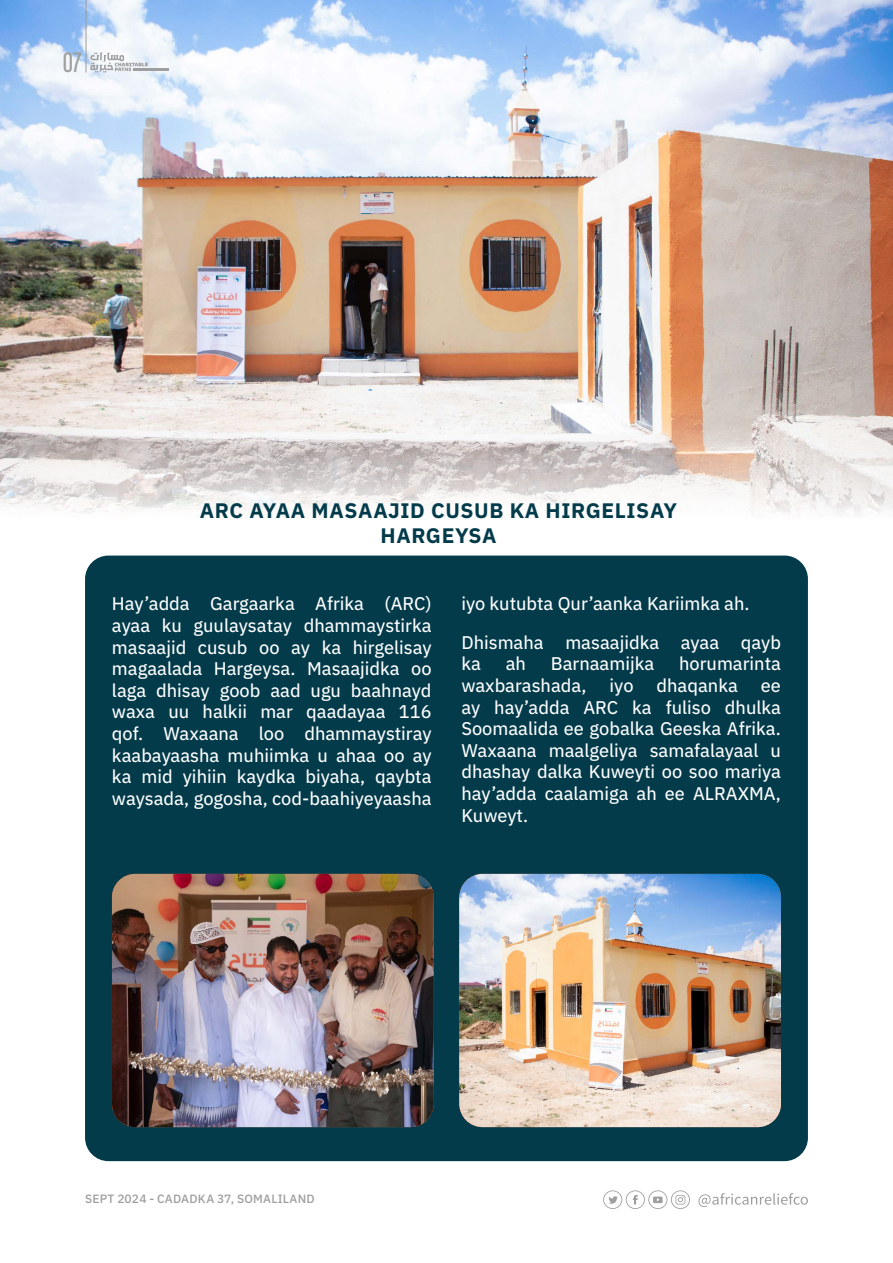
<style>
.page{position:relative;width:893px;height:1263px;background:#fff}
.page>*{position:absolute;margin:0;border:0;box-sizing:border-box;transform-origin:0 0}
.t1{font:30px "Acumin Variable Concept";color:#9e9e9e}
.t2{font:700 21px/25.2px "IBM Plex Sans Arabic";letter-spacing:.03em;color:#033b4b;text-align:center}
.t3{font:18.3px/21.6px "IBM Plex Sans Arabic Text";color:#fff}
.t4{font:500 12px "IBM Plex Sans Arabic";letter-spacing:.02em;color:#9e9e9e}
</style>
<div class="page">
<img style="left:0;top:0;width:893px;height:515px">
<hr style="left:86px;top:0;width:1px;height:73px;background:#9e9e9e">
<svg style="left:90px;top:53px;width:58px;height:20px"></svg>
<hr style="left:133px;top:68px;width:36px;height:3px;background:#9e9e9e">
<svg style="left:698px;top:1193px;width:110px;height:14px"></svg>
<svg style="left:603px;top:1190px;width:87px;height:19px"></svg>
<div style="left:85px;top:555px;width:723px;height:606px;background:#033b4b;border-radius:23px"></div>
<img style="left:112px;top:874px;width:322px;height:253px">
<img style="left:459px;top:874px;width:322px;height:253px">
<h1 class="t1" style="left:63px;top:41px;width:21px">07</h1>
<p class="t2" style="left:200px;top:498px;width:479px">ARC AYAA MASAAJID CUSUB KA HIRGELISAY<br>HARGEYSA</p>
<p class="t3" style="left:112px;top:593px;width:79px">Hay’adda</p>
<p class="t3" style="left:210px;top:593px;width:86px">Gargaarka</p>
<p class="t3" style="left:315px;top:593px;width:50px">Afrika</p>
<p class="t3" style="left:385px;top:593px;width:49px">(ARC(</p>
<p class="t3" style="left:112px;top:615px;width:40px">ayaa</p>
<p class="t3" style="left:162px;top:615px;width:22px">ku</p>
<p class="t3" style="left:194px;top:615px;width:100px">guulaysatay</p>
<p class="t3" style="left:304px;top:615px;width:129px">dhammaystirka</p>
<p class="t3" style="left:112px;top:636px;width:76px">masaajid</p>
<p class="t3" style="left:198px;top:636px;width:51px">cusub</p>
<p class="t3" style="left:259px;top:636px;width:22px">oo</p>
<p class="t3" style="left:291px;top:636px;width:20px">ay</p>
<p class="t3" style="left:322px;top:636px;width:21px">ka</p>
<p class="t3" style="left:353px;top:636px;width:80px">hirgelisay</p>
<p class="t3" style="left:112px;top:658px;width:92px">magaalada</p>
<p class="t3" style="left:214px;top:658px;width:83px">Hargeysa.</p>
<p class="t3" style="left:307px;top:658px;width:94px">Masaajidka</p>
<p class="t3" style="left:411px;top:658px;width:22px">oo</p>
<p class="t3" style="left:112px;top:680px;width:36px">laga</p>
<p class="t3" style="left:156px;top:680px;width:55px">dhisay</p>
<p class="t3" style="left:220px;top:680px;width:42px">goob</p>
<p class="t3" style="left:270px;top:680px;width:32px">aad</p>
<p class="t3" style="left:311px;top:680px;width:32px">ugu</p>
<p class="t3" style="left:351px;top:680px;width:82px">baahnayd</p>
<p class="t3" style="left:112px;top:701px;width:45px">waxa</p>
<p class="t3" style="left:168px;top:701px;width:22px">uu</p>
<p class="t3" style="left:203px;top:701px;width:46px">halkii</p>
<p class="t3" style="left:260px;top:701px;width:34px">mar</p>
<p class="t3" style="left:306px;top:701px;width:81px">qaadayaa</p>
<p class="t3" style="left:399px;top:701px;width:34px">116</p>
<p class="t3" style="left:304px;top:723px;width:129px">dhammaystiray</p>
<p class="t3" style="left:112px;top:723px;width:33px">qof.</p>
<p class="t3" style="left:112px;top:744px;width:321px">kaabayaasha muhiimka u ahaa oo ay</p>
<p class="t3" style="left:375px;top:766px;width:58px">qaybta</p>
<p class="t3" style="left:259px;top:723px;width:27px">loo</p>
<p class="t3" style="left:163px;top:723px;width:77px">Waxaana</p>
<p class="t3" style="left:142px;top:766px;width:33px">mid</p>
<p class="t3" style="left:183px;top:766px;width:46px">yihiin</p>
<p class="t3" style="left:306px;top:766px;width:61px">biyaha,</p>
<p class="t3" style="left:112px;top:766px;width:321px">ka<br>waysada, gogosha, cod-baahiyeyaasha</p>
<p class="t3" style="left:237px;top:766px;width:60px">kaydka</p>
<p class="t3" style="left:741px;top:585px;width:42px;line-height:38.5px;text-indent:-279px">iyo kutubta Qur’aanka Kariimka ah. qayb</p>
<p class="t3" style="left:461px;top:632px;width:84px">Dhismaha</p>
<p class="t3" style="left:565px;top:632px;width:95px">masaajidka</p>
<p class="t3" style="left:681px;top:632px;width:40px">ayaa</p>
<p class="t3" style="left:461px;top:653px;width:21px">ka</p>
<p class="t3" style="left:506px;top:653px;width:22px">ah</p>
<p class="t3" style="left:551px;top:653px;width:105px">Barnaamijka</p>
<p class="t3" style="left:679px;top:653px;width:103px">horumarinta</p>
<p class="t3" style="left:461px;top:675px;width:127px">waxbarashada,</p>
<p class="t3" style="left:610px;top:675px;width:25px">iyo</p>
<p class="t3" style="left:657px;top:675px;width:83px">dhaqanka</p>
<p class="t3" style="left:761px;top:675px;width:22px">ee</p>
<p class="t3" style="left:494px;top:696px;width:77px">hay’adda</p>
<p class="t3" style="left:666px;top:696px;width:47px">fuliso</p>
<p class="t3" style="left:632px;top:696px;width:21px">ka</p>
<p class="t3" style="left:725px;top:696px;width:58px">dhulka</p>
<p class="t3" style="left:583px;top:696px;width:36px">ARC</p>
<p class="t3" style="left:461px;top:696px;width:20px">ay</p>
<p class="t3" style="left:461px;top:718px;width:321px">Soomaalida ee gobalka Geeska Afrika.</p>
<p class="t3" style="left:771px;top:740px;width:12px">u</p>
<p class="t3" style="left:549px;top:740px;width:90px">maalgeliya</p>
<p class="t3" style="left:650px;top:740px;width:110px">samafalayaal</p>
<p class="t3" style="left:461px;top:740px;width:321px">Waxaana<br>dhashay dalka Kuweyti oo soo mariya hay’adda caalamiga ah ee ALRAXMA,<br>Kuweyt.</p>
<p class="t4" style="left:85px;top:1192px;width:231px">SEPT 2024 - CADADKA 37, SOMALILAND</p>
</div>
